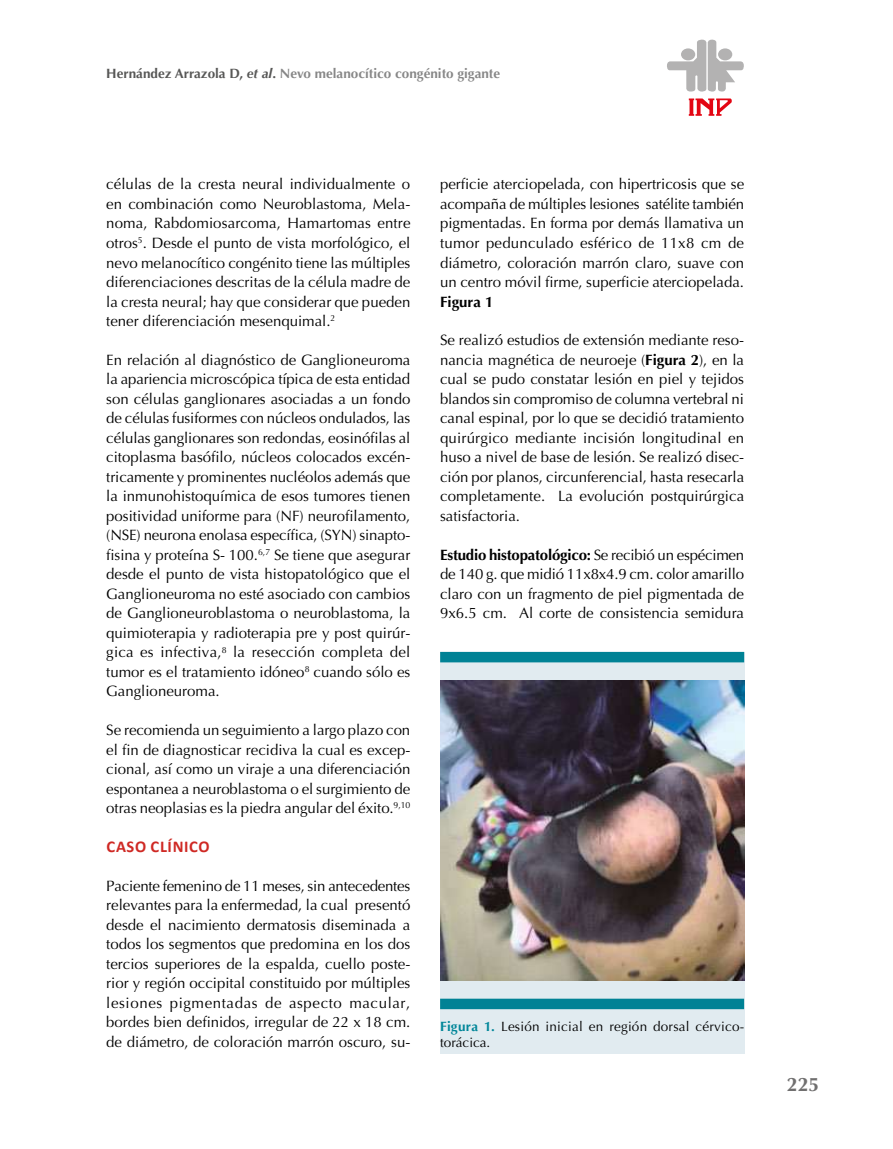
<style>
.page{position:relative;width:893px;height:1149px;background:#fff}
.page>*{position:absolute;margin:0;border:0;box-sizing:border-box;transform-origin:0 0}
.t1{font:700 19.5px "Optima";color:#706f6f}
.t2{font:700 16.5px "Calibri";letter-spacing:.04em;color:#cf2924}
.t3{font:15px/19.5px "Optima";color:#000;text-align:justify}
.t4{font:700 15px "Optima";color:#000}
.t5{font:700 13.5px "Optima";color:#878787}
.t6{font:13.5px/16.5px "Optima";letter-spacing:.015em;color:#000}
.s1{color:#575756}
.s2{font-style:italic;color:#575756}
.s3{font-weight:700}
.s4{font-weight:700;color:#008699}
</style>
<div class="page">
<svg style="left:689px;top:98px;width:43px;height:18px"></svg>
<svg style="left:667px;top:39px;width:77px;height:53px"></svg>
<div style="left:718px;top:48px;width:14px;height:12px;background:#b3b2b2;border-radius:50%"></div>
<div style="left:440px;top:651px;width:304px;height:402px;background:#e1ebf0"></div>
<div style="left:440px;top:651px;width:304px;height:11px;background:#008295"></div>
<div style="left:440px;top:998px;width:304px;height:10px;background:#008295"></div>
<img style="left:440px;top:680px;width:304px;height:300px">
<p class="t5" style="left:106px;top:66px;width:395px"><span class="s1">Hernández Arrazola D,</span> <span class="s2">et al</span><span class="s1">.</span> Nevo melanocítico congénito gigante</p>
<p class="t3" style="left:106px;top:175px;width:306px">células de la cresta neural individualmente o en combinación como Neuroblastoma, Mela&shy;noma, Rabdomiosarcoma, Hamartomas entre otros<sup>5</sup>. Desde el punto de vista morfológico, el nevo melanocítico congénito tiene las múltiples diferenciaciones descritas de la célula madre de la cresta neural; hay que considerar que pueden tener diferenciación mesenquimal.<sup>2</sup></p>
<p class="t3" style="left:106px;top:350px;width:306px">En relación al diagnóstico de Ganglioneuroma la apariencia microscópica típica de esta entidad son células ganglionares asociadas a un fondo de células fusiformes con núcleos ondulados, las células ganglionares son redondas, eosinófilas al citoplasma basófilo, núcleos colocados excén&shy;tricamente y prominentes nucléolos además que la inmunohistoquímica de esos tumores tienen positividad uniforme para (NF) neurofilamento, (NSE) neurona enolasa específica, (SYN) sinapto&shy;fisina y proteína S- 100.<sup>6,7</sup> Se tiene que asegurar desde el punto de vista histopatológico que el Ganglioneuroma no esté asociado con cambios de Ganglioneuroblastoma o neuroblastoma, la quimioterapia y radioterapia pre y post quirúr&shy;gica es infectiva,<sup>8</sup> la resección completa del tumor es el tratamiento idóneo<sup>8</sup> cuando sólo es Ganglioneuroma.</p>
<p class="t3" style="left:106px;top:720px;width:306px">Se recomienda un seguimiento a largo plazo con el fin de diagnosticar recidiva la cual es excep&shy;cional, así como un viraje a una diferenciación espontanea a neuroblastoma o el surgimiento de otras neoplasias es la piedra angular del éxito.<sup>9,10</sup></p>
<p class="t2" style="left:107px;top:834px;width:105px">CASO CLÍNICO</p>
<p class="t3" style="left:106px;top:875px;width:306px">Paciente femenino de 11 meses, sin antecedentes relevantes para la enfermedad, la cual presentó desde el nacimiento dermatosis diseminada a todos los segmentos que predomina en los dos tercios superiores de la espalda, cuello poste&shy;rior y región occipital constituido por múltiples lesiones pigmentadas de aspecto macular, bordes bien definidos, irregular de 22 x 18 cm. de diámetro, de coloración marrón oscuro, su-</p>
<p class="t3" style="left:440px;top:175px;width:306px">perficie aterciopelada, con hipertricosis que se acompaña de múltiples lesiones satélite también pigmentadas. En forma por demás llamativa un tumor pedunculado esférico de 11x8 cm de diámetro, coloración marrón claro, suave con un centro móvil firme, superficie aterciopelada.</p>
<p class="t4" style="left:440px;top:292px;width:55px">Figura 1</p>
<p class="t3" style="left:440px;top:330px;width:306px">Se realizó estudios de extensión mediante reso&shy;nancia magnética de neuroeje (<span class="s3">Figura 2</span>), en la cual se pudo constatar lesión en piel y tejidos blandos sin compromiso de columna vertebral ni canal espinal, por lo que se decidió tratamiento quirúrgico mediante incisión longitudinal en huso a nivel de base de lesión. Se realizó disec&shy;ción por planos, circunferencial, hasta resecarla completamente. La evolución postquirúrgica satisfactoria.</p>
<p class="t3" style="left:440px;top:544px;width:306px"><span class="s3">Estudio histopatológico:</span> Se recibió un espécimen de 140 g. que midió 11x8x4.9 cm. color amarillo claro con un fragmento de piel pigmentada de 9x6.5 cm. Al corte de consistencia semidura</p>
<p class="t6" style="left:440px;top:1017px;width:306px"><span class="s4">Figura 1.</span> Lesión inicial en región dorsal cérvico&shy;torácica.</p>
<h1 class="t1" style="left:787px;top:1072px;width:34px">225</h1>
</div>
